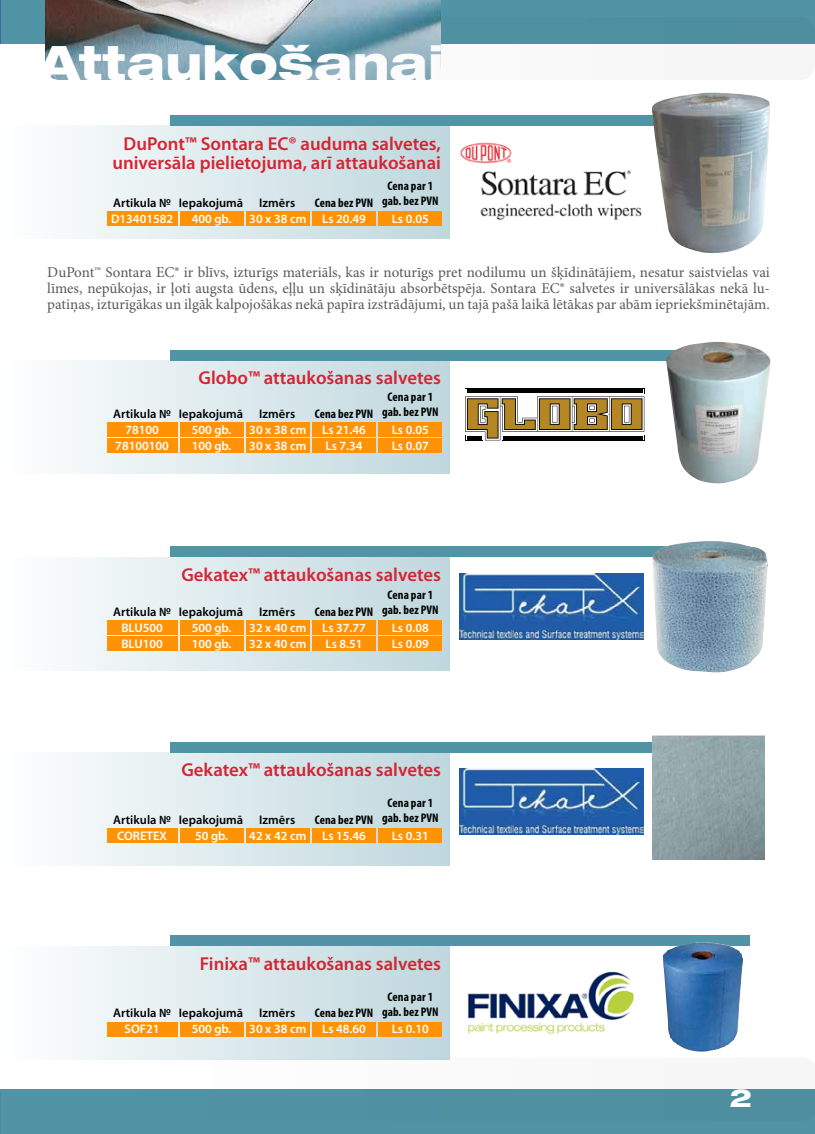
<style>
.page{position:relative;width:815px;height:1134px;background:#fff}
.page>*{position:absolute;margin:0;border:0;box-sizing:border-box;transform-origin:0 0}
.t1{font:800 expanded 47.5px "Helvetica Neue LT Pro";color:#fff}
.t2{font:800 expanded 25px "Helvetica Neue LT Pro";color:#fff}
.t3{font:600 18.75px/18.8px "Myriad Pro";color:#d42535;text-align:right}
.t4{font:15px/16.2px "Minion Pro";color:#58595b;text-align:justify}
.t5{font:600 12.5px/16.2px "Myriad Pro";color:#fff}
.t6{font:700 condensed 12.5px/15px "Myriad Pro";letter-spacing:.005em;color:#000;text-align:center}
.t7{font:600 12.5px "Myriad Pro";letter-spacing:.005em;color:#000}
</style>
<div class="page">
<div style="left:0;top:0;width:815px;height:44px;background:#5194a5"></div>
<img style="left:45px;top:0;width:396px;height:80px">
<div style="left:0;top:1090px;width:815px;height:44px;background:#5194a5"></div>
<svg style="left:66px;top:17px;width:749px;height:63px"></svg>
<svg style="left:69px;top:1059px;width:746px;height:31px"></svg>
<div style="left:171px;top:115px;width:579px;height:11px;background:#5194a5"></div>
<img style="left:652px;top:92px;width:118px;height:161px">
<img style="left:460px;top:142px;width:182px;height:78px">
<div style="left:2px;top:126px;width:448px;height:113px;background:linear-gradient(to right,#fefefe,#bfd7de)"></div>
<div style="left:180px;top:212px;width:63px;height:14px;background:#ff9305"></div>
<div style="left:246px;top:212px;width:64px;height:14px;background:#ff9305"></div>
<div style="left:107px;top:212px;width:70px;height:14px;background:#ff9305"></div>
<div style="left:171px;top:350px;width:579px;height:10px;background:#5194a5"></div>
<img style="left:665px;top:342px;width:106px;height:141px">
<svg style="left:71px;top:360px;width:379px;height:114px;background:#d9e5e6"></svg>
<div style="left:180px;top:423px;width:63px;height:14px;background:#ff9305"></div>
<div style="left:180px;top:439px;width:63px;height:14px;background:#ff9305"></div>
<div style="left:246px;top:423px;width:64px;height:14px;background:#ff9305"></div>
<div style="left:246px;top:439px;width:64px;height:14px;background:#ff9305"></div>
<div style="left:107px;top:423px;width:70px;height:14px;background:#ff9305"></div>
<div style="left:107px;top:439px;width:70px;height:14px;background:#ff9305"></div>
<svg style="left:465px;top:396px;width:179px;height:44px"></svg>
<div style="left:502px;top:435px;width:142px;height:5px;background:#fff"></div>
<svg style="left:503px;top:436px;width:140px;height:4px"></svg>
<hr style="left:504px;top:436px;width:139px;height:3px;background:#000">
<svg style="left:465px;top:388px;width:179px;height:1px"></svg>
<hr style="left:466px;top:389px;width:178px;height:4px;background:#000">
<div style="left:465px;top:435px;width:18px;height:5px;background:#000"></div>
<svg style="left:466px;top:435px;width:17px;height:5px"></svg>
<hr style="left:467px;top:436px;width:15px;height:3px;background:#000">
<div style="left:171px;top:546px;width:579px;height:11px;background:#5194a5"></div>
<img style="left:652px;top:541px;width:116px;height:132px">
<div style="left:2px;top:557px;width:448px;height:113px;background:linear-gradient(to right,#fefefe,#bfd7de)"></div>
<div style="left:180px;top:621px;width:63px;height:14px;background:#ff9305"></div>
<div style="left:180px;top:637px;width:63px;height:14px;background:#ff9305"></div>
<div style="left:246px;top:621px;width:64px;height:14px;background:#ff9305"></div>
<div style="left:246px;top:637px;width:64px;height:14px;background:#ff9305"></div>
<div style="left:107px;top:621px;width:70px;height:14px;background:#ff9305"></div>
<div style="left:107px;top:637px;width:70px;height:14px;background:#ff9305"></div>
<img style="left:460px;top:573px;width:183px;height:67px">
<div style="left:171px;top:742px;width:579px;height:10px;background:#5194a5"></div>
<img style="left:652px;top:736px;width:113px;height:123px">
<div style="left:2px;top:752px;width:448px;height:114px;background:linear-gradient(to right,#fefefd,#c0d5d8)"></div>
<div style="left:2px;top:946px;width:448px;height:113px;background:linear-gradient(to right,#fefefd,#c0d5d8)"></div>
<div style="left:180px;top:828px;width:63px;height:14px;background:#ff9305"></div>
<div style="left:246px;top:828px;width:64px;height:14px;background:#ff9305"></div>
<div style="left:107px;top:828px;width:70px;height:14px;background:#ff9305"></div>
<img style="left:460px;top:768px;width:183px;height:67px">
<div style="left:171px;top:935px;width:579px;height:11px;background:#5194a5"></div>
<img style="left:663px;top:942px;width:81px;height:110px">
<div style="left:180px;top:1022px;width:63px;height:14px;background:#ff9305"></div>
<div style="left:246px;top:1022px;width:64px;height:14px;background:#ff9305"></div>
<div style="left:107px;top:1022px;width:70px;height:14px;background:#ff9305"></div>
<img style="left:467px;top:971px;width:167px;height:64px">
<hr style="left:0;top:0;width:1px;height:44px;background:#466697">
<hr style="left:0;top:131px;width:1px;height:113px;background:#466697">
<hr style="left:0;top:372px;width:1px;height:113px;background:#466697">
<hr style="left:0;top:551px;width:1px;height:113px;background:#466697">
<hr style="left:0;top:718px;width:1px;height:113px;background:#466697">
<hr style="left:0;top:933px;width:1px;height:114px;background:#466697">
<div style="left:312px;top:212px;width:64px;height:14px;background:#ff9305"></div>
<div style="left:378px;top:212px;width:64px;height:14px;background:#ff9305"></div>
<div style="left:312px;top:423px;width:64px;height:14px;background:#ff9305"></div>
<div style="left:378px;top:423px;width:64px;height:14px;background:#ff9305"></div>
<div style="left:312px;top:439px;width:64px;height:14px;background:#ff9305"></div>
<div style="left:378px;top:439px;width:64px;height:14px;background:#ff9305"></div>
<div style="left:312px;top:621px;width:64px;height:14px;background:#ff9305"></div>
<div style="left:378px;top:621px;width:64px;height:14px;background:#ff9305"></div>
<div style="left:312px;top:637px;width:64px;height:14px;background:#ff9305"></div>
<div style="left:378px;top:637px;width:64px;height:14px;background:#ff9305"></div>
<div style="left:312px;top:828px;width:64px;height:14px;background:#ff9305"></div>
<div style="left:378px;top:828px;width:64px;height:14px;background:#ff9305"></div>
<div style="left:312px;top:1022px;width:64px;height:14px;background:#ff9305"></div>
<div style="left:378px;top:1022px;width:64px;height:14px;background:#ff9305"></div>
<h1 class="t1" style="left:39px;top:33px;width:407px">Attaukošanai</h1>
<p class="t3" style="left:112px;top:134px;width:330px">DuPont™ Sontara EC® auduma salvetes, universāla pielietojuma, arī attaukošanai</p>
<p class="t7" style="left:113px;top:196px;width:131px">Artikula № Iepakojumā</p>
<p class="t7" style="left:259px;top:196px;width:37px">Izmērs</p>
<p class="t5" style="left:111px;top:211px;width:64px">D13401582</p>
<p class="t5" style="left:192px;top:211px;width:41px">400 gb.</p>
<p class="t5" style="left:249px;top:211px;width:58px">30 x 38 cm</p>
<p class="t6" style="left:315px;top:195px;width:60px">Cena bez PVN</p>
<p class="t5" style="left:322px;top:211px;width:45px">Ls 20.49</p>
<p class="t6" style="left:382px;top:178px;width:58px">Cena par 1 gab. bez PVN</p>
<p class="t5" style="left:392px;top:211px;width:39px">Ls 0.05</p>
<p class="t4" style="left:47px;top:264px;width:724px">DuPont™ Sontara EC® ir blīvs, izturīgs materiāls, kas ir noturīgs pret nodilumu un šķīdinātājiem, nesatur saistvielas vai līmes, nepūkojas, ir ļoti augsta ūdens, eļļu un sķīdinātāju absorbētspēja. Sontara EC® salvetes ir universālākas nekā lu&shy;patiņas, izturīgākas un ilgāk kalpojošākas nekā papīra izstrādājumi, un tajā pašā laikā lētākas par abām iepriekšminētajām.</p>
<p class="t3" style="left:199px;top:369px;width:244px">Globo™ attaukošanas salvetes</p>
<p class="t7" style="left:113px;top:407px;width:131px">Artikula № Iepakojumā</p>
<p class="t7" style="left:259px;top:407px;width:37px">Izmērs</p>
<p class="t6" style="left:315px;top:406px;width:60px">Cena bez PVN</p>
<p class="t6" style="left:382px;top:389px;width:58px">Cena par 1 gab. bez PVN</p>
<p class="t5" style="left:115px;top:422px;width:55px;text-align:center">78100<br>78100100</p>
<p class="t5" style="left:192px;top:422px;width:41px">500 gb.<br>100 gb.</p>
<p class="t5" style="left:249px;top:422px;width:58px">30 x 38 cm<br>30 x 38 cm</p>
<p class="t5" style="left:322px;top:422px;width:45px">Ls 21.46</p>
<p class="t5" style="left:392px;top:422px;width:39px">Ls 0.05</p>
<p class="t5" style="left:326px;top:438px;width:39px">Ls 7.34</p>
<p class="t5" style="left:392px;top:438px;width:39px">Ls 0.07</p>
<p class="t3" style="left:181px;top:566px;width:261px">Gekatex™ attaukošanas salvetes</p>
<p class="t7" style="left:113px;top:605px;width:131px">Artikula № Iepakojumā</p>
<p class="t7" style="left:259px;top:605px;width:37px">Izmērs</p>
<p class="t6" style="left:315px;top:604px;width:60px">Cena bez PVN</p>
<p class="t6" style="left:382px;top:587px;width:58px">Cena par 1 gab. bez PVN</p>
<p class="t5" style="left:121px;top:620px;width:43px">BLU500<br>BLU100</p>
<p class="t5" style="left:192px;top:620px;width:41px">500 gb.<br>100 gb.</p>
<p class="t5" style="left:249px;top:620px;width:58px">32 x 40 cm<br>32 x 40 cm</p>
<p class="t5" style="left:322px;top:620px;width:45px">Ls 37.77</p>
<p class="t5" style="left:392px;top:620px;width:39px">Ls 0.08</p>
<p class="t5" style="left:326px;top:636px;width:39px">Ls 8.51</p>
<p class="t5" style="left:392px;top:636px;width:39px">Ls 0.09</p>
<p class="t3" style="left:181px;top:761px;width:261px">Gekatex™ attaukošanas salvetes</p>
<p class="t7" style="left:113px;top:812px;width:131px">Artikula № Iepakojumā</p>
<p class="t7" style="left:259px;top:812px;width:37px">Izmērs</p>
<p class="t5" style="left:117px;top:827px;width:51px">CORETEX</p>
<p class="t5" style="left:195px;top:827px;width:35px">50 gb.</p>
<p class="t5" style="left:249px;top:827px;width:58px">42 x 42 cm</p>
<p class="t6" style="left:315px;top:811px;width:60px">Cena bez PVN</p>
<p class="t5" style="left:322px;top:827px;width:45px">Ls 15.46</p>
<p class="t6" style="left:382px;top:795px;width:58px">Cena par 1 gab. bez PVN</p>
<p class="t5" style="left:392px;top:827px;width:39px">Ls 0.31</p>
<p class="t3" style="left:200px;top:955px;width:243px">Finixa™ attaukošanas salvetes</p>
<p class="t7" style="left:113px;top:1006px;width:131px">Artikula № Iepakojumā</p>
<p class="t7" style="left:259px;top:1006px;width:37px">Izmērs</p>
<p class="t5" style="left:125px;top:1021px;width:37px">SOF21</p>
<p class="t5" style="left:192px;top:1021px;width:41px">500 gb.</p>
<p class="t5" style="left:249px;top:1021px;width:58px">30 x 38 cm</p>
<p class="t6" style="left:315px;top:1005px;width:60px">Cena bez PVN</p>
<p class="t5" style="left:322px;top:1021px;width:45px">Ls 48.60</p>
<p class="t6" style="left:382px;top:989px;width:58px">Cena par 1 gab. bez PVN</p>
<p class="t5" style="left:392px;top:1021px;width:39px">Ls 0.10</p>
<h2 class="t2" style="left:730px;top:1082px;width:24px">2</h2>
</div>
